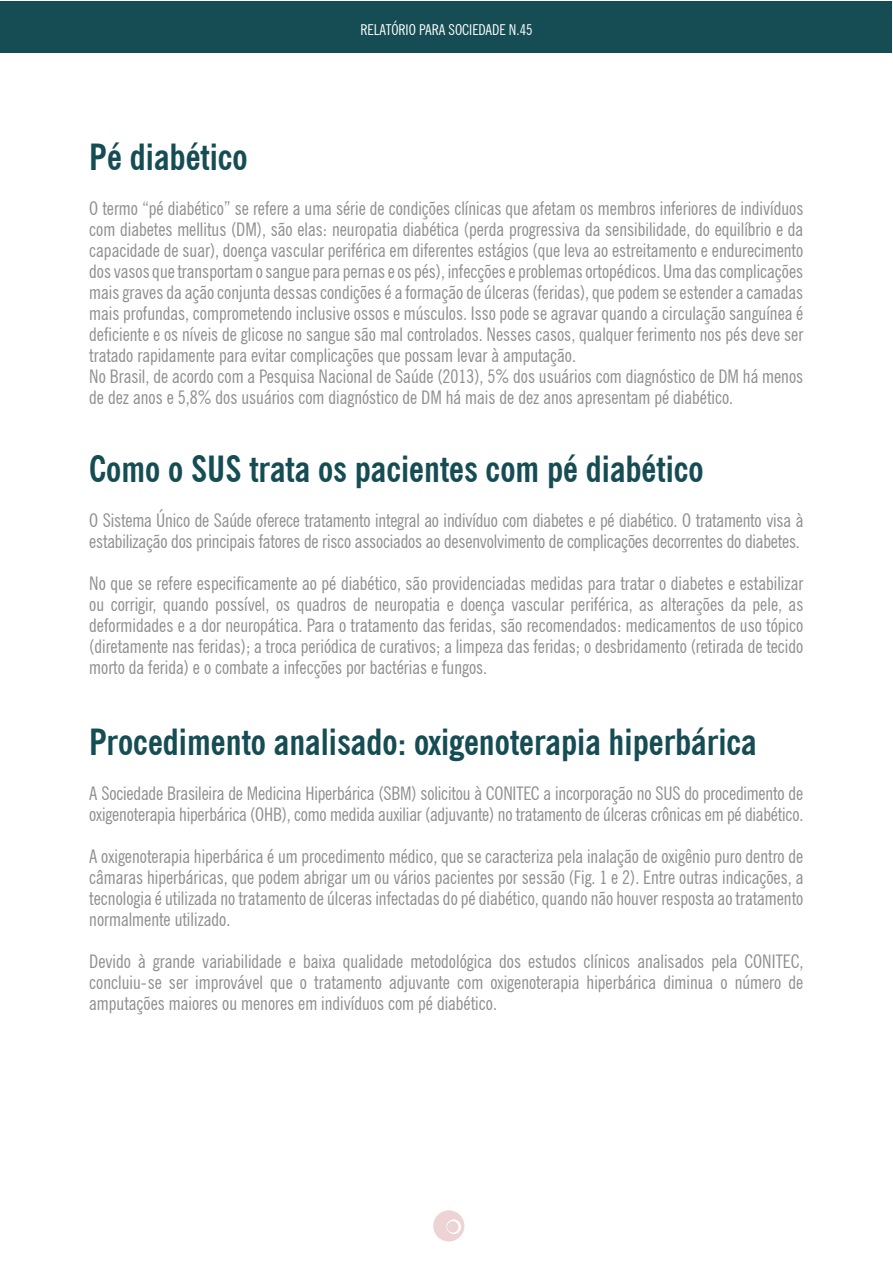
<style>
.page{position:relative;width:893px;height:1263px;background:#fff}
.page>*{position:absolute;margin:0;border:0;box-sizing:border-box;transform-origin:0 0}
.t1{font:700 condensed 36px "News Gothic BT";color:#164d54}
.t2{font:condensed 18.75px/21px "News Gothic BT";color:#8f8e8e}
.t3{font:condensed 15px "News Gothic BT";color:#fff}
</style>
<div class="page">
<div style="left:1px;top:1px;width:891px;height:51px;background:#164d54"></div>
<svg style="left:433px;top:1210px;width:31px;height:31px"></svg>
<svg style="left:447px;top:1221px;width:12px;height:12px"></svg>
<p class="t3" style="left:360px;top:20px;width:174px">RELATÓRIO PARA SOCIEDADE N.45</p>
<h1 class="t1" style="left:89px;top:135px;width:160px">Pé diabético</h1>
<p class="t2" style="left:89px;top:197px;width:716px">O termo “pé diabético” se refere a uma série de condições clínicas que afetam os membros inferiores de indivíduos com diabetes mellitus (DM), são elas: neuropatia diabética (perda progressiva da sensibilidade, do equilíbrio e da capacidade de suar), doença vascular periférica em diferentes estágios (que leva ao estreitamento e endurecimento dos vasos que transportam o sangue para pernas e os pés), infecções e problemas ortopédicos. Uma das complicações mais graves da ação conjunta dessas condições é a formação de úlceras (feridas), que podem se estender a camadas mais profundas, comprometendo inclusive ossos e músculos. Isso pode se agravar quando a circulação sanguínea é deficiente e os níveis de glicose no sangue são mal controlados. Nesses casos, qualquer ferimento nos pés deve ser tratado rapidamente para evitar complicações que possam levar à amputação.<br>No Brasil, de acordo com a Pesquisa Nacional de Saúde (2013), 5% dos usuários com diagnóstico de DM há menos de dez anos e 5,8% dos usuários com diagnóstico de DM há mais de dez anos apresentam pé diabético.</p>
<h1 class="t1" style="left:89px;top:447px;width:616px">Como o SUS trata os pacientes com pé diabético</h1>
<p class="t2" style="left:89px;top:509px;width:716px">O Sistema Único de Saúde oferece tratamento integral ao indivíduo com diabetes e pé diabético. O tratamento visa à estabilização dos principais fatores de risco associados ao desenvolvimento de complicações decorrentes do diabetes.</p>
<p class="t2" style="left:89px;top:572px;width:716px;text-align:justify">No que se refere especificamente ao pé diabético, são providenciadas medidas para tratar o diabetes e estabilizar ou corrigir, quando possível, os quadros de neuropatia e doença vascular periférica, as alterações da pele, as deformidades e a dor neuropática. Para o tratamento das feridas, são recomendados: medicamentos de uso tópico (diretamente nas feridas); a troca periódica de curativos; a limpeza das feridas; o desbridamento (retirada de tecido morto da ferida) e o combate a infecções por bactérias e fungos.</p>
<h1 class="t1" style="left:89px;top:720px;width:669px">Procedimento analisado: oxigenoterapia hiperbárica</h1>
<p class="t2" style="left:89px;top:782px;width:716px">A Sociedade Brasileira de Medicina Hiperbárica (SBM) solicitou à CONITEC a incorporação no SUS do procedimento de oxigenoterapia hiperbárica (OHB), como medida auxiliar (adjuvante) no tratamento de úlceras crônicas em pé diabético.</p>
<p class="t2" style="left:89px;top:845px;width:716px;text-align:justify">A oxigenoterapia hiperbárica é um procedimento médico, que se caracteriza pela inalação de oxigênio puro dentro de câmaras hiperbáricas, que podem abrigar um ou vários pacientes por sessão (Fig. 1 e 2). Entre outras indicações, a tecnologia é utilizada no tratamento de úlceras infectadas do pé diabético, quando não houver resposta ao tratamento normalmente utilizado.</p>
<p class="t2" style="left:89px;top:950px;width:716px;text-align:justify">Devido à grande variabilidade e baixa qualidade metodológica dos estudos clínicos analisados pela CONITEC, concluiu-se ser improvável que o tratamento adjuvante com oxigenoterapia hiperbárica diminua o número de amputações maiores ou menores em indivíduos com pé diabético.</p>
</div>
